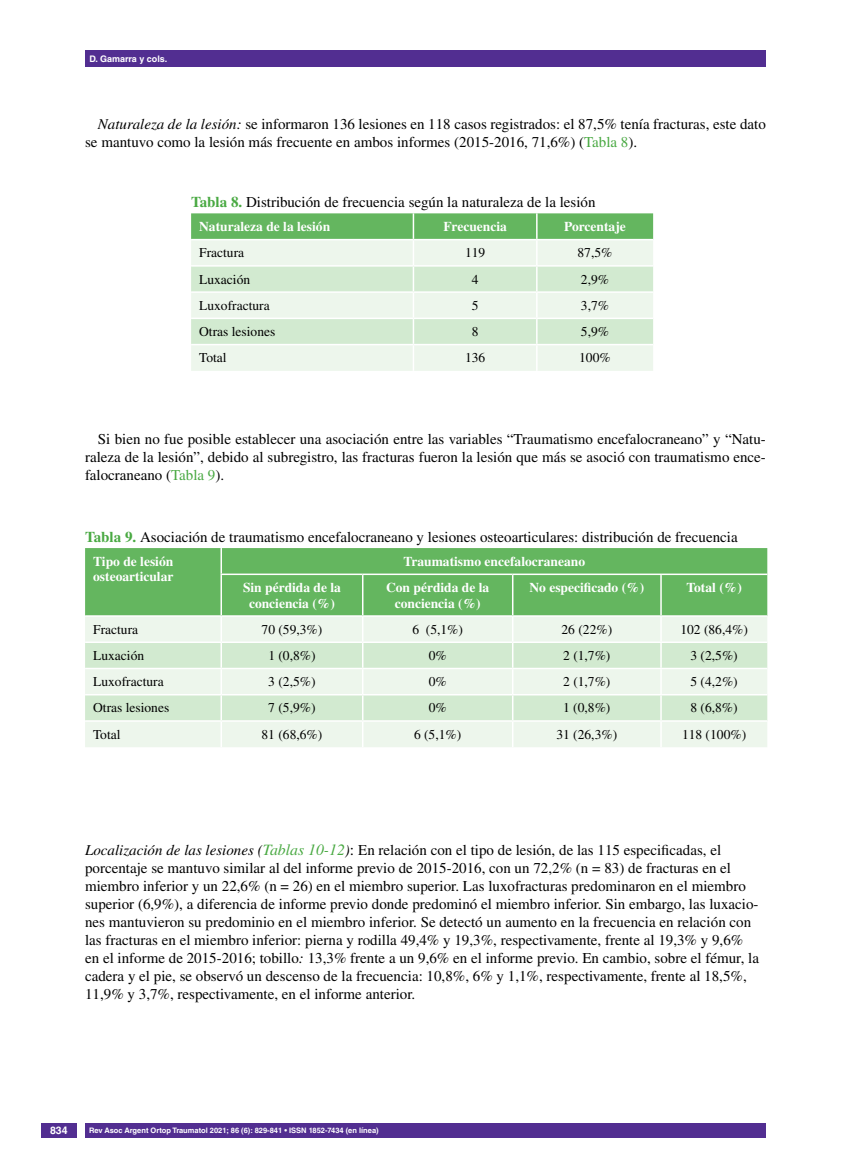
<style>
.page{position:relative;width:851px;height:1170px;background:#fff}
.page>*{position:absolute;margin:0;border:0;box-sizing:border-box;transform-origin:0 0}
.t1{font:15px/18px "Times LT Std";color:#000}
.t2{font:13.5px "Times LT Std";color:#000}
.t3{font:700 13.5px/15.5px "Times LT Std";color:#fff;text-align:center}
.t4{font:700 10.5px "Helvetica LT Std";color:#fff}
.t5{font:700 9px "Helvetica LT Std";color:#fff}
.t6{font:700 7.5px "Helvetica LT Std";color:#fff}
.s1{font-style:italic}
.s2{color:#49a942}
.s3{font-weight:700;color:#49a942}
.s4{font-style:italic;font-size:15.75px;color:#49a942}
.s5{font-size:15.75px}
</style>
<div class="page">
<div style="left:41px;top:1123px;width:36px;height:14px;background:#522e91"></div>
<div style="left:85px;top:50px;width:680px;height:17px;background:#522e91"></div>
<div style="left:85px;top:1123px;width:680px;height:14px;background:#522e91"></div>
<svg style="left:191px;top:213px;width:462px;height:158px;background:#cfe8ce"></svg>
<div style="left:85px;top:548px;width:682px;height:67px;background:#64b65f"></div>
<div style="left:85px;top:617px;width:682px;height:130px;background:#edf6ec"></div>
<svg style="left:85px;top:643px;width:682px;height:77px;background:#dbeed9"></svg>
<hr style="left:220px;top:548px;width:2px;height:25px;background:#fff">
<hr style="left:220px;top:573px;width:142px;height:2px;background:#fff">
<hr style="left:220px;top:575px;width:2px;height:40px;background:#fff">
<hr style="left:362px;top:573px;width:150px;height:2px;background:#fff">
<hr style="left:362px;top:575px;width:1px;height:40px;background:#fff">
<hr style="left:512px;top:573px;width:149px;height:2px;background:#fff">
<hr style="left:512px;top:575px;width:1px;height:40px;background:#fff">
<hr style="left:661px;top:573px;width:106px;height:2px;background:#fff">
<hr style="left:660px;top:575px;width:1px;height:40px;background:#fff">
<hr style="left:220px;top:616px;width:2px;height:25px;background:#fff">
<hr style="left:85px;top:641px;width:136px;height:2px;background:#fff">
<hr style="left:221px;top:641px;width:141px;height:2px;background:#fff">
<hr style="left:220px;top:643px;width:2px;height:24px;background:#fff">
<hr style="left:362px;top:641px;width:150px;height:2px;background:#fff">
<hr style="left:512px;top:641px;width:149px;height:2px;background:#fff">
<hr style="left:661px;top:641px;width:106px;height:2px;background:#fff">
<hr style="left:85px;top:667px;width:136px;height:2px;background:#fff">
<hr style="left:221px;top:667px;width:141px;height:2px;background:#fff">
<hr style="left:220px;top:669px;width:2px;height:25px;background:#fff">
<hr style="left:362px;top:667px;width:150px;height:2px;background:#fff">
<hr style="left:512px;top:667px;width:149px;height:2px;background:#fff">
<hr style="left:661px;top:667px;width:106px;height:2px;background:#fff">
<hr style="left:85px;top:694px;width:136px;height:1px;background:#fff">
<hr style="left:221px;top:694px;width:141px;height:1px;background:#fff">
<hr style="left:220px;top:695px;width:2px;height:25px;background:#fff">
<hr style="left:362px;top:694px;width:150px;height:1px;background:#fff">
<hr style="left:512px;top:694px;width:149px;height:1px;background:#fff">
<hr style="left:661px;top:694px;width:106px;height:1px;background:#fff">
<hr style="left:85px;top:720px;width:136px;height:1px;background:#fff">
<hr style="left:221px;top:720px;width:141px;height:1px;background:#fff">
<hr style="left:220px;top:721px;width:2px;height:26px;background:#fff">
<hr style="left:362px;top:720px;width:150px;height:1px;background:#fff">
<svg style="left:362px;top:617px;width:1px;height:130px"></svg>
<hr style="left:512px;top:720px;width:149px;height:1px;background:#fff">
<svg style="left:512px;top:617px;width:1px;height:130px"></svg>
<hr style="left:661px;top:720px;width:106px;height:1px;background:#fff">
<svg style="left:660px;top:617px;width:1px;height:130px"></svg>
<p class="t5" style="left:89px;top:53px;width:80px">D. Gamarra y cols.</p>
<p class="t1" style="left:85px;top:115px;width:682px;text-indent:13px"><span class="s1">Naturaleza de la lesión:</span> se informaron 136 lesiones en 118 casos registrados: el 87,5% tenía fracturas, este dato se mantuvo como la lesión más frecuente en ambos informes (2015-2016, 71,6%) (<span class="s2">Tabla 8</span>).</p>
<p class="t1" style="left:191px;top:193px;width:406px"><span class="s3">Tabla 8.</span> Distribución de frecuencia según la naturaleza de la lesión</p>
<p class="t3" style="left:199px;top:218px;width:132px">Naturaleza de la lesión</p>
<p class="t3" style="left:443px;top:218px;width:65px">Frecuencia</p>
<p class="t3" style="left:564px;top:218px;width:63px">Porcentaje</p>
<p class="t2" style="left:199px;top:245px;width:46px">Fractura</p>
<p class="t2" style="left:465px;top:245px;width:22px">119</p>
<p class="t2" style="left:577px;top:245px;width:36px">87,5%</p>
<p class="t2" style="left:199px;top:271px;width:52px">Luxación</p>
<p class="t2" style="left:471px;top:271px;width:8px">4</p>
<p class="t2" style="left:580px;top:271px;width:30px">2,9%</p>
<p class="t2" style="left:199px;top:298px;width:72px">Luxofractura</p>
<p class="t2" style="left:471px;top:298px;width:8px">5</p>
<p class="t2" style="left:580px;top:298px;width:30px">3,7%</p>
<p class="t2" style="left:199px;top:324px;width:78px">Otras lesiones</p>
<p class="t2" style="left:471px;top:324px;width:8px">8</p>
<p class="t2" style="left:580px;top:324px;width:30px">5,9%</p>
<p class="t2" style="left:199px;top:350px;width:29px">Total</p>
<p class="t2" style="left:465px;top:350px;width:22px">136</p>
<p class="t2" style="left:579px;top:350px;width:33px">100%</p>
<p class="t1" style="left:85px;top:430px;width:682px;text-align:justify;text-indent:13px">Si bien no fue posible establecer una asociación entre las variables “Traumatismo encefalocraneano” y “Natu&shy;raleza de la lesión”, debido al subregistro, las fracturas fueron la lesión que más se asoció con traumatismo ence&shy;falocraneano (<span class="s2">Tabla 9</span>).</p>
<p class="t1" style="left:85px;top:528px;width:654px"><span class="s3">Tabla 9.</span> Asociación de traumatismo encefalocraneano y lesiones osteoarticulares: distribución de frecuencia</p>
<p class="t3" style="left:93px;top:553px;width:82px;text-align:left">Tipo de lesión osteoarticular</p>
<p class="t3" style="left:403px;top:553px;width:183px">Traumatismo encefalocraneano</p>
<p class="t3" style="left:243px;top:579px;width:99px">Sin pérdida de la conciencia (%)</p>
<p class="t3" style="left:386px;top:579px;width:105px">Con pérdida de la conciencia (%)</p>
<p class="t3" style="left:529px;top:579px;width:116px">No especificado (%)</p>
<p class="t3" style="left:686px;top:579px;width:57px">Total (%)</p>
<p class="t2" style="left:93px;top:621px;width:46px">Fractura</p>
<p class="t2" style="left:261px;top:621px;width:62px">70 (59,3%)</p>
<p class="t2" style="left:412px;top:621px;width:52px">6 (5,1%)</p>
<p class="t2" style="left:561px;top:621px;width:52px">26 (22%)</p>
<p class="t2" style="left:680px;top:621px;width:69px">102 (86,4%)</p>
<p class="t2" style="left:93px;top:647px;width:52px">Luxación</p>
<p class="t2" style="left:268px;top:647px;width:49px">1 (0,8%)</p>
<p class="t2" style="left:428px;top:647px;width:19px">0%</p>
<p class="t2" style="left:563px;top:647px;width:49px">2 (1,7%)</p>
<p class="t2" style="left:690px;top:647px;width:49px">3 (2,5%)</p>
<p class="t2" style="left:93px;top:674px;width:72px">Luxofractura</p>
<p class="t2" style="left:268px;top:674px;width:49px">3 (2,5%)</p>
<p class="t2" style="left:428px;top:674px;width:19px">0%</p>
<p class="t2" style="left:563px;top:674px;width:49px">2 (1,7%)</p>
<p class="t2" style="left:690px;top:674px;width:49px">5 (4,2%)</p>
<p class="t2" style="left:93px;top:700px;width:78px">Otras lesiones</p>
<p class="t2" style="left:268px;top:700px;width:49px">7 (5,9%)</p>
<p class="t2" style="left:428px;top:700px;width:19px">0%</p>
<p class="t2" style="left:563px;top:700px;width:49px">1 (0,8%)</p>
<p class="t2" style="left:690px;top:700px;width:49px">8 (6,8%)</p>
<p class="t2" style="left:93px;top:726px;width:29px">Total</p>
<p class="t2" style="left:261px;top:726px;width:62px">81 (68,6%)</p>
<p class="t2" style="left:414px;top:726px;width:49px">6 (5,1%)</p>
<p class="t2" style="left:556px;top:726px;width:62px">31 (26,3%)</p>
<p class="t2" style="left:682px;top:726px;width:66px">118 (100%)</p>
<p class="t1" style="left:85px;top:841px;width:675px"><span class="s1">Localización de las lesiones (</span><span class="s4">Tablas 10-12</span><span class="s1">)</span><span class="s5">:</span> En relación con el tipo de lesión, de las 115 especificadas, el porcentaje se mantuvo similar al del informe previo de 2015-2016, con un 72,2% (n = 83) de fracturas en el miembro inferior y un 22,6% (n = 26) en el miembro superior. Las luxofracturas predominaron en el miembro superior (6,9%), a diferencia de informe previo donde predominó el miembro inferior. Sin embargo, las luxacio&shy;nes mantuvieron su predominio en el miembro inferior. Se detectó un aumento en la frecuencia en relación con las fracturas en el miembro inferior: pierna y rodilla 49,4% y 19,3%, respectivamente, frente al 19,3% y 9,6% en el informe de 2015-2016; tobillo<span class="s1">:</span> 13,3% frente a un 9,6% en el informe previo. En cambio, sobre el fémur, la cadera y el pie, se observó un descenso de la frecuencia: 10,8%, 6% y 1,1%, respectivamente, frente al 18,5%, 11,9% y 3,7%, respectivamente, en el informe anterior.</p>
<p class="t4" style="left:50px;top:1124px;width:19px">834</p>
<p class="t6" style="left:89px;top:1125px;width:291px">Rev Asoc Argent Ortop Traumatol 2021; 86 (6): 829-841 • ISSN 1852-7434 (en línea)</p>
</div>
